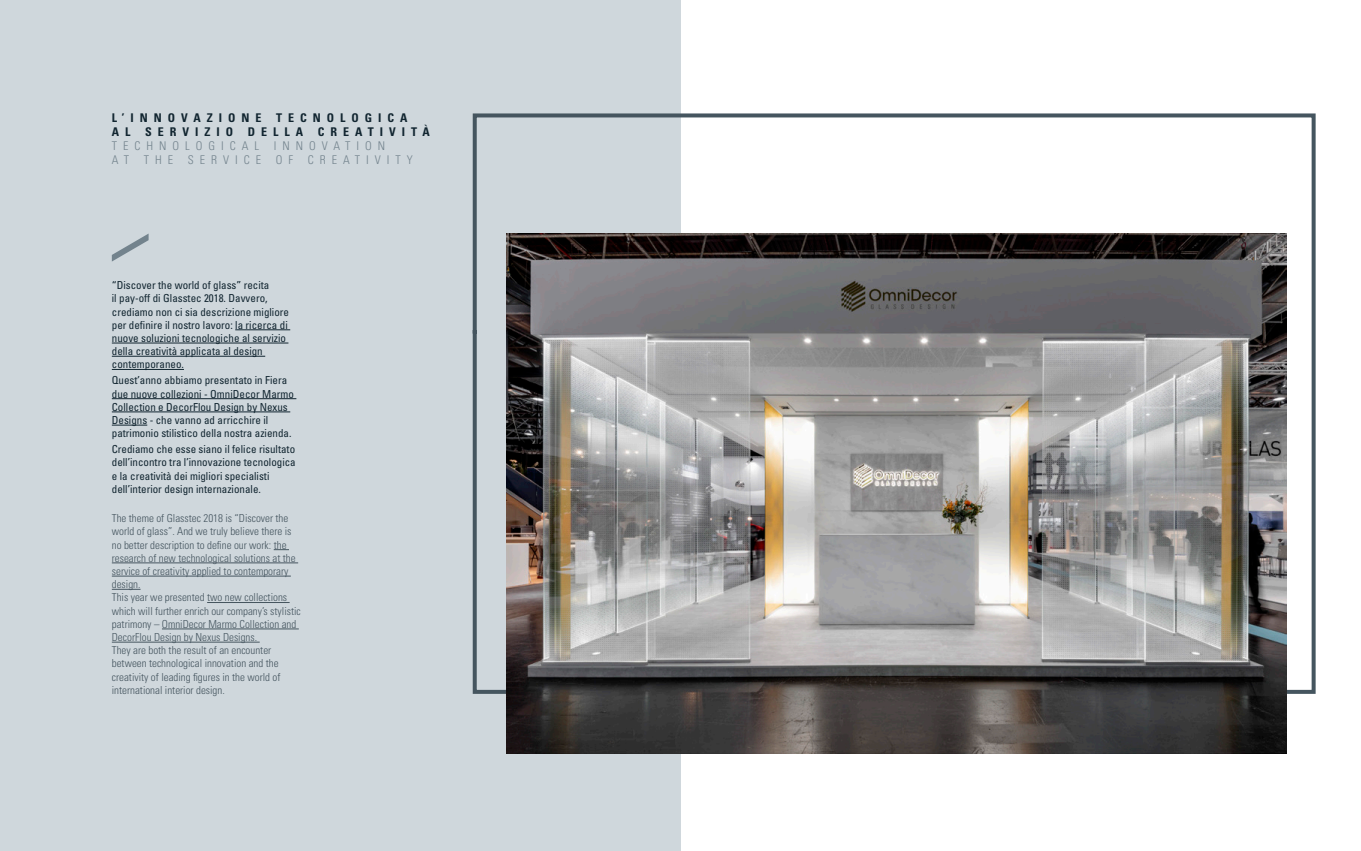
<style>
.page{position:relative;width:1361px;height:851px;background:#fff}
.page>*{position:absolute;margin:0;border:0;box-sizing:border-box;transform-origin:0 0}
.tec_titoletto{font:700 condensed 12px/14px "Univers LT Std";letter-spacing:.5em;color:#112530}
.tec_testo_ita{font:condensed 11px/13.2px "Univers LT Std";color:#112530}
.tec_testo_eng{font:300 condensed 11px/13.2px "Univers LT Std";color:#45555f}
.s1{font-weight:300;color:#73838d}
</style>
<div class="page">
<div style="left:0;top:0;width:680px;height:850px;background:#cfd7dc"></div>
<svg style="left:472px;top:111px;width:844px;height:584px"></svg>
<svg style="left:112px;top:233px;width:37px;height:28px"></svg>
<hr style="left:235px;top:329px;width:55px;height:1px;background:#112530">
<hr style="left:112px;top:343px;width:176px;height:1px;background:#112530">
<hr style="left:112px;top:356px;width:153px;height:1px;background:#112530">
<hr style="left:112px;top:369px;width:72px;height:1px;background:#112530">
<hr style="left:112px;top:398px;width:184px;height:1px;background:#112530">
<hr style="left:112px;top:411px;width:178px;height:1px;background:#112530">
<hr style="left:112px;top:425px;width:35px;height:1px;background:#112530">
<svg style="left:274px;top:549px;width:15px;height:1px"></svg>
<hr style="left:112px;top:562px;width:186px;height:1px;background:#45555f">
<hr style="left:112px;top:575px;width:179px;height:1px;background:#45555f">
<svg style="left:112px;top:589px;width:29px;height:1px"></svg>
<hr style="left:207px;top:602px;width:83px;height:1px;background:#45555f">
<hr style="left:162px;top:628px;width:137px;height:1px;background:#45555f">
<hr style="left:112px;top:641px;width:148px;height:1px;background:#45555f">
<img style="left:506px;top:233px;width:780px;height:520px">
<p class="tec_titoletto" style="left:112px;top:111px;width:319px">L’INNOVAZIONE TECNOLOGICA<br>AL SERVIZIO DELLA CREATIVITÀ<br><span class="s1">TECHNOLOGICAL INNOVATION<br>AT THE SERVICE OF CREATIVITY</span></p>
<p class="tec_testo_ita" style="left:112px;top:278px;width:179px">“Discover the world of glass” recita<br>il pay-off di Glasstec 2018. Davvero, crediamo non ci sia descrizione migliore per definire il nostro lavoro: la ricerca di nuove soluzioni tecnologiche al servizio della creatività applicata al design contemporaneo.</p>
<p class="tec_testo_ita" style="left:112px;top:373px;width:184px">Quest’anno abbiamo presentato in Fiera due nuove collezioni - OmniDecor Marmo Collection e DecorFlou Design by Nexus Designs - che vanno ad arricchire il patrimonio stilistico della nostra azienda.</p>
<p class="tec_testo_ita" style="left:112px;top:442px;width:185px">Crediamo che esse siano il felice risultato dell’incontro tra l’innovazione tecnologica e la creatività dei migliori specialisti dell’interior design internazionale.</p>
<p class="tec_testo_eng" style="left:112px;top:511px;width:185px">The theme of Glasstec 2018 is “Discover the world of glass”. And we truly believe there is no better description to define our work: the research of new technological solutions at the service of creativity applied to contemporary design.</p>
<p class="tec_testo_eng" style="left:112px;top:591px;width:190px">This year we presented two new collections which will further enrich our company’s stylistic patrimony – OmniDecor Marmo Collection and DecorFlou Design by Nexus Designs.</p>
<p class="tec_testo_eng" style="left:112px;top:643px;width:170px">They are both the result of an encounter between technological innovation and the creativity of leading figures in the world of international interior design.</p>
</div>
